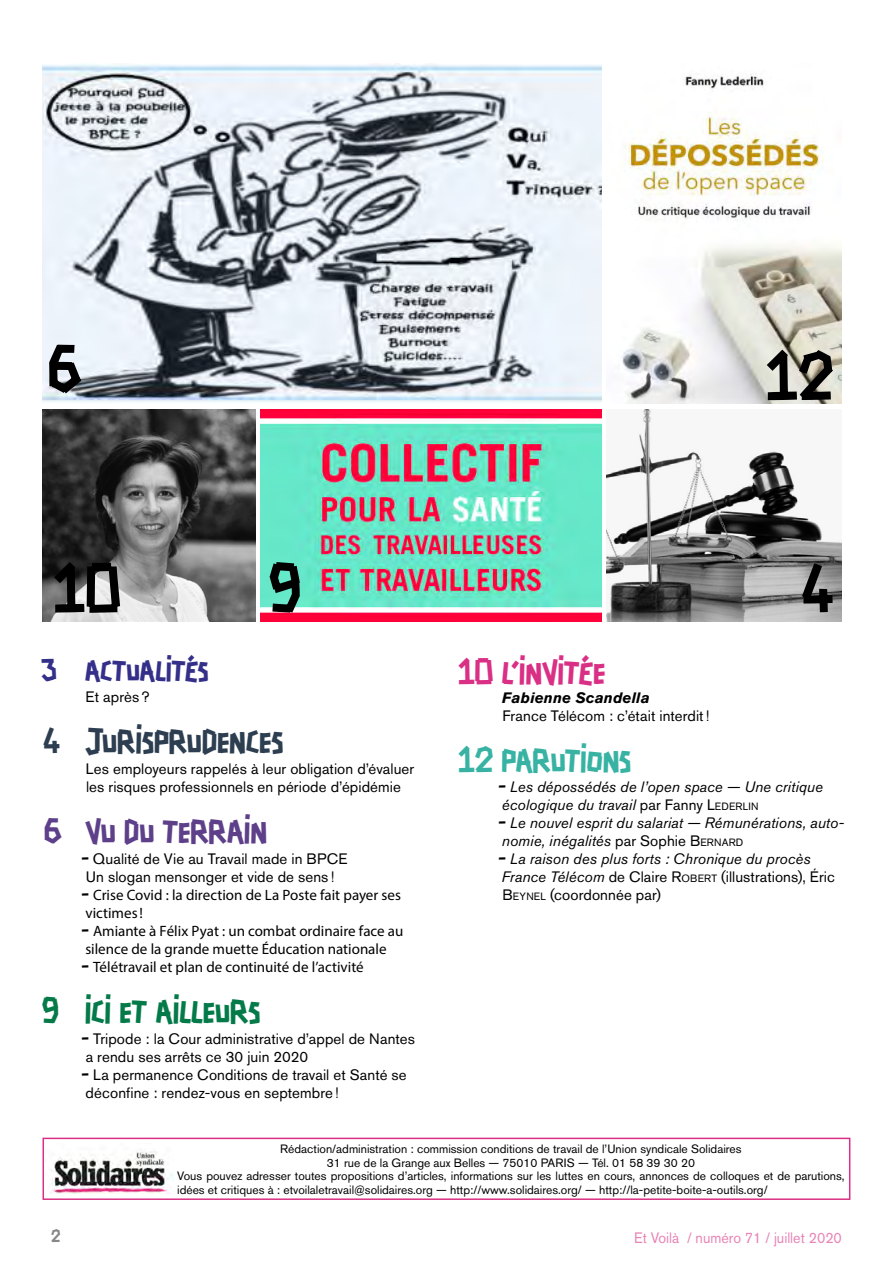
<style>
.page{position:relative;width:893px;height:1263px;background:#fff}
.page>*{position:absolute;margin:0;border:0;box-sizing:border-box;transform-origin:0 0}
.t1{font:57px "Scotchlidaires";color:#000}
.t2{font:30px "Scotchlidaires";color:#2c3e50}
.t3{font:30px "Scotchlidaires";letter-spacing:-.005em;color:#047a49}
.t4{font:30px "Scotchlidaires";color:#5e408a}
.t5{font:30px "Scotchlidaires";letter-spacing:-.01em;color:#d93085}
.t6{font:30px "Scotchlidaires";letter-spacing:-.01em;color:#38b3a3}
.t7{font:27px "Scotchlidaires";letter-spacing:-.01em;color:#343089}
.t8{font:15px/18px "Akzidenz Grotesk Std";letter-spacing:.005em;color:#000}
.t9{font:italic 15px/18px "Akzidenz Grotesk Std";letter-spacing:.005em;color:#000}
.t10{font:15px/18px "Myriad Pro";color:#000}
.t11{font:15px "Akzidenz Grotesk Std";color:#e883b6;scale:.95 1}
.t12{font:italic 700 15px "Akzidenz Grotesk Std";letter-spacing:.005em;color:#000}
.t13{font:15px "Scotchlidaires";color:#878787}
.t14{font:12px "Akzidenz Grotesk Std";color:#000}
.s1{font-family:"Scotchlidaires"}
.s2{font-family:"Scotchlidaires";font-style:normal}
.s3{font-style:normal}
.s4{font-style:normal;font-size:10.5px}
</style>
<div class="page">
<img style="left:43px;top:409px;width:212px;height:213px">
<div style="left:43px;top:1138px;width:807px;height:62px;border:2px solid #d93085"></div>
<img style="left:50px;top:1151px;width:123px;height:43px">
<img style="left:261px;top:409px;width:340px;height:213px">
<img style="left:43px;top:63px;width:558px;height:340px">
<img style="left:606px;top:409px;width:235px;height:213px">
<img style="left:621px;top:74px;width:220px;height:330px">
<h1 class="t1" style="left:48px;top:331px;width:36px">6</h1>
<h1 class="t1" style="left:766px;top:339px;width:69px">12</h1>
<h1 class="t1" style="left:53px;top:552px;width:69px">10</h1>
<h1 class="t1" style="left:268px;top:552px;width:34px">9</h1>
<h1 class="t1" style="left:801px;top:552px;width:34px">4</h1>
<h3 class="t7" style="left:41px;top:653px;width:169px">3 ACTUALITÉS</h3>
<p class="t8" style="left:86px;top:688px;width:65px">Et après?</p>
<h2 class="t2" style="left:43px;top:721px;width:242px">4 JURISPRUDENCES</h2>
<p class="t8" style="left:86px;top:760px;width:330px">Les employeurs rappelés à leur obligation d’évaluer les risques professionnels en période d’épidémie</p>
<h2 class="t4" style="left:44px;top:811px;width:224px">6 VU DU TERRAIN</h2>
<p class="t8" style="left:82px;top:850px;width:267px"><span class="s1">–</span> Qualité de Vie au Travail made in BPCE<br>Un slogan mensonger et vide de sens !</p>
<p class="t10" style="left:82px;top:886px;width:321px"><span class="s1">–</span> Crise Covid : la direction de La Poste fait payer ses victimes!</p>
<p class="t10" style="left:82px;top:922px;width:323px"><span class="s1">–</span> Amiante à Félix Pyat : un combat ordinaire face au silence de la grande muette Éducation nationale</p>
<p class="t10" style="left:82px;top:958px;width:283px"><span class="s1">–</span> Télétravail et plan de continuité de l’activité</p>
<h2 class="t3" style="left:42px;top:991px;width:220px">9 ICI ET AILLEURS</h2>
<p class="t8" style="left:82px;top:1030px;width:335px"><span class="s1">–</span> Tripode : la Cour administrative d’appel de Nantes a rendu ses arrêts ce 30 juin 2020</p>
<p class="t8" style="left:82px;top:1066px;width:326px"><span class="s1">–</span> La permanence Conditions de travail et Santé se déconfine : rendez-vous en septembre!</p>
<h2 class="t5" style="left:458px;top:652px;width:149px">10 L’INVITÉE</h2>
<p class="t12" style="left:502px;top:689px;width:149px">Fabienne Scandella</p>
<p class="t8" style="left:502px;top:707px;width:209px">France Télécom : c’était interdit!</p>
<h2 class="t6" style="left:458px;top:740px;width:175px">12 PARUTIONS</h2>
<p class="t9" style="left:499px;top:778px;width:326px"><span class="s2">–</span> Les dépossédés de l’open space — Une critique écologique du travail <span class="s3">par Fanny L</span><span class="s4">EDERLIN</span></p>
<p class="t9" style="left:499px;top:814px;width:347px"><span class="s2">–</span> Le nouvel esprit du salariat — Rémunérations, auto&shy;nomie, inégalités <span class="s3">par Sophie B</span><span class="s4">ERNARD</span></p>
<p class="t9" style="left:499px;top:850px;width:338px"><span class="s2">–</span> La raison des plus forts : Chronique du procès<br>France Télécom <span class="s3">de Claire R</span><span class="s4">OBERT</span> <span class="s3">(illustrations), Éric<br>B</span><span class="s4">EYNEL</span> <span class="s3">(coordonnée par)</span></p>
<p class="t14" style="left:280px;top:1142px;width:463px">Rédaction/administration : commission conditions de travail de l’Union syndicale Solidaires</p>
<p class="t14" style="left:327px;top:1155px;width:370px">31 rue de la Grange aux Belles — 75010 PARIS — Tél. 01 58 39 30 20</p>
<p class="t14" style="left:177px;top:1169px;width:669px">Vous pouvez adresser toutes propositions d’articles, informations sur les luttes en cours, annonces de colloques et de parutions,</p>
<p class="t14" style="left:177px;top:1182px;width:592px">idées et critiques à : etvoilaletravail@solidaires.org — http://www.solidaires.org/ — http://la-petite-boite-a-outils.org/</p>
<p class="t13" style="left:51px;top:1226px;width:11px">2</p>
<p class="t11" style="left:634px;top:1228px;width:220px">Et Voilà / numéro 71 / juillet 2020</p>
</div>
